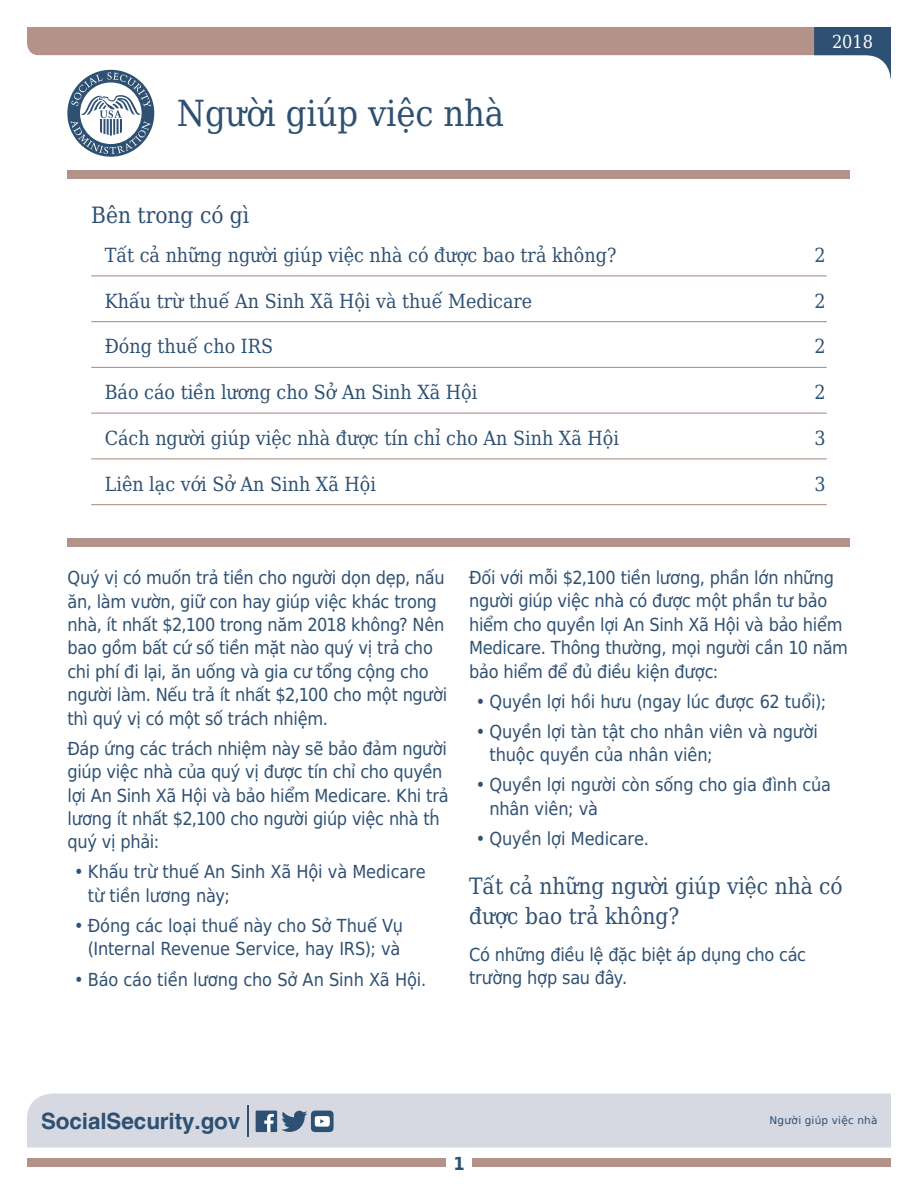
<style>
.page{position:relative;width:918px;height:1188px;background:#fff}
.page>*{position:absolute;margin:0;border:0;box-sizing:border-box;transform-origin:0 0}
.t1{font:36px "DejaVu Serif Condensed";letter-spacing:-.005em;color:#2e5072}
.t2{font:22.5px/29.2px "DejaVu Serif Condensed";color:#2e5072}
.t3{font:700 22.5px "Helvetica";letter-spacing:-.005em;color:#2e5072}
.t4{font:19.5px "DejaVu Serif Condensed";color:#2e5072}
.t5{font:18px/23.4px "DejaVu Sans Condensed";letter-spacing:-.015em;color:#2e5072}
.t6{font:18px "DejaVu Serif Condensed";color:#fff}
.t7{font:700 18px "DejaVu Sans Condensed";color:#2e5072}
.t8{font:10.5px "DejaVu Sans";letter-spacing:.02em;color:#2e5072}
</style>
<div class="page">
<div style="left:27px;top:1159px;width:419px;height:8px;background:#b49189"></div>
<div style="left:472px;top:1159px;width:419px;height:8px;background:#b49189"></div>
<div style="left:27px;top:1094px;width:864px;height:54px;background:#d6d9e2"></div>
<hr style="left:247px;top:1105px;width:2px;height:32px;background:#2e5072">
<div style="left:68px;top:171px;width:782px;height:8px;background:#b49189"></div>
<svg style="left:27px;top:27px;width:787px;height:45px;fill:#b49189"></svg>
<svg style="left:814px;top:27px;width:77px;height:53px"></svg>
<svg style="left:67px;top:70px;width:87px;height:87px"></svg>
<svg style="left:71px;top:72px;width:80px;height:82px"></svg>
<hr style="left:91px;top:275px;width:736px;height:1px;background:#b49189">
<hr style="left:91px;top:321px;width:736px;height:1px;background:#b49189">
<hr style="left:91px;top:367px;width:736px;height:1px;background:#b49189">
<hr style="left:91px;top:413px;width:736px;height:1px;background:#b49189">
<hr style="left:91px;top:458px;width:736px;height:1px;background:#b49189">
<hr style="left:91px;top:504px;width:736px;height:1px;background:#b49189">
<div style="left:68px;top:539px;width:782px;height:8px;background:#b49189"></div>
<div style="left:256px;top:1111px;width:21px;height:21px;background:#2e5072"></div>
<svg style="left:264px;top:1114px;width:10px;height:18px"></svg>
<svg style="left:281px;top:1111px;width:53px;height:21px"></svg>
<h1 class="t1" style="left:177px;top:86px;width:329px">Người giúp việc nhà</h1>
<p class="t6" style="left:832px;top:28px;width:42px">2018</p>
<h1 class="t2" style="left:91px;top:200px;width:160px">Bên trong có gì</h1>
<p class="t4" style="left:105px;top:240px;width:513px">Tất cả những người giúp việc nhà có được bao trả không?</p>
<p class="t4" style="left:815px;top:240px;width:13px">2</p>
<p class="t4" style="left:105px;top:286px;width:429px">Khấu trừ thuế An Sinh Xã Hội và thuế Medicare</p>
<p class="t4" style="left:815px;top:286px;width:13px">2</p>
<p class="t4" style="left:105px;top:332px;width:170px">Đóng thuế cho IRS</p>
<p class="t4" style="left:815px;top:332px;width:13px">2</p>
<p class="t4" style="left:105px;top:377px;width:374px">Báo cáo tiền lương cho Sở An Sinh Xã Hội</p>
<p class="t4" style="left:815px;top:377px;width:13px">2</p>
<p class="t4" style="left:105px;top:423px;width:516px">Cách người giúp việc nhà được tín chỉ cho An Sinh Xã Hội</p>
<p class="t4" style="left:815px;top:423px;width:13px">3</p>
<p class="t4" style="left:105px;top:469px;width:273px">Liên lạc với Sở An Sinh Xã Hội</p>
<p class="t4" style="left:815px;top:469px;width:13px">3</p>
<p class="t5" style="left:68px;top:566px;width:381px">Quý vị có muốn trả tiền cho người dọn dẹp, nấu ăn, làm vườn, giữ con hay giúp việc khác trong nhà, ít nhất $2,100 trong năm 2018 không? Nên bao gồm bất cứ số tiền mặt nào quý vị trả cho chi phí đi lại, ăn uống và gia cư tổng cộng cho người làm. Nếu trả ít nhất $2,100 cho một người thì quý vị có một số trách nhiệm.</p>
<p class="t5" style="left:68px;top:736px;width:383px">Đáp ứng các trách nhiệm này sẽ bảo đảm người giúp việc nhà của quý vị được tín chỉ cho quyền lợi An Sinh Xã Hội và bảo hiểm Medicare. Khi trả lương ít nhất $2,100 cho người giúp việc nhà th́ quý vị phải:</p>
<p class="t5" style="left:88px;top:860px;width:340px;text-indent:-14px">• Khấu trừ thuế An Sinh Xã Hội và Medicare từ tiền lương này;</p>
<p class="t5" style="left:74px;top:914px;width:330px;text-align:center">• Đóng các loại thuế này cho Sở Thuế Vụ (Internal Revenue Service, hay IRS); và</p>
<p class="t5" style="left:74px;top:967px;width:353px">• Báo cáo tiền lương cho Sở An Sinh Xã Hội.</p>
<p class="t5" style="left:469px;top:565px;width:380px">Đối với mỗi $2,100 tiền lương, phần lớn những người giúp việc nhà có được một phần tư bảo hiểm cho quyền lợi An Sinh Xã Hội và bảo hiểm Medicare. Thông thường, mọi người cần 10 năm bảo hiểm để đủ điều kiện được:</p>
<p class="t5" style="left:476px;top:689px;width:352px">• Quyền lợi hồi hưu (ngay lúc được 62 tuổi);</p>
<p class="t5" style="left:489px;top:719px;width:330px;text-indent:-14px">• Quyền lợi tàn tật cho nhân viên và người thuộc quyền của nhân viên;</p>
<p class="t5" style="left:489px;top:773px;width:343px;text-indent:-14px">• Quyền lợi người còn sống cho gia đình của nhân viên; và</p>
<p class="t5" style="left:476px;top:826px;width:175px">• Quyền lợi Medicare.</p>
<h1 class="t2" style="left:469px;top:871px;width:375px">Tất cả những người giúp việc nhà có được bao trả không?</h1>
<p class="t5" style="left:469px;top:942px;width:339px">Có những điều lệ đặc biệt áp dụng cho các trường hợp sau đây.</p>
<p class="t3" style="left:41px;top:1108px;width:201px">SocialSecurity.gov</p>
<p class="t8" style="left:769px;top:1112px;width:110px">Người giúp việc nhà</p>
<p class="t7" style="left:453px;top:1148px;width:13px">1</p>
</div>
